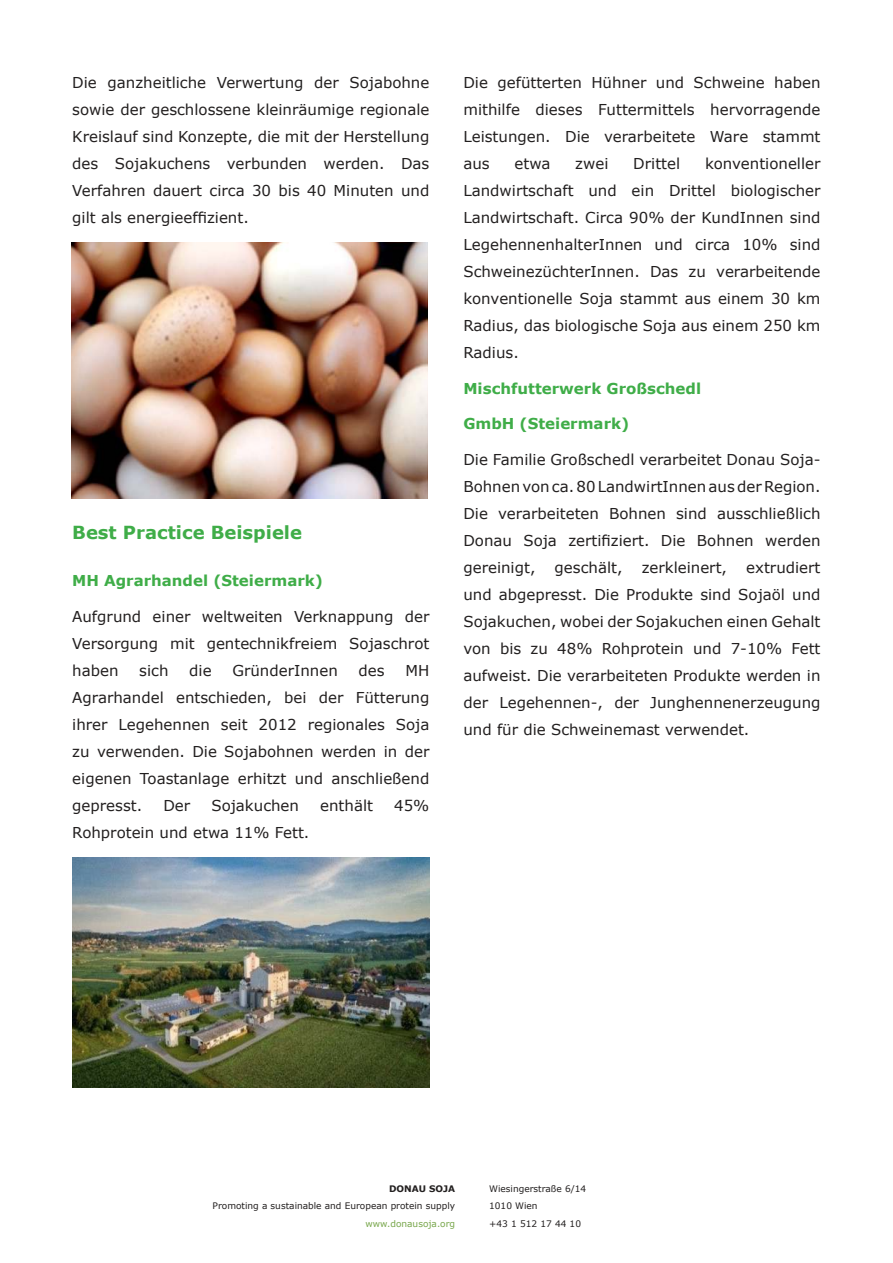
<style>
.page{position:relative;width:893px;height:1263px;background:#fff}
.page>*{position:absolute;margin:0;border:0;box-sizing:border-box;transform-origin:0 0}
.t1{font:700 18px "Verdana";color:#3fad48}
.t2{font:15px/27px "Verdana";color:#221f1f;text-align:justify}
.t3{font:700 15px "Verdana";color:#3fad48}
.t4{font:9px/17.5px "Verdana";color:#221f1f}
.t5{font:9px "Verdana";color:#77a64a}
.t6{font:700 9px "Verdana";color:#221f1f}
</style>
<div class="page">
<img style="left:72px;top:242px;width:356px;height:256px">
<img style="left:72px;top:857px;width:357px;height:231px">
<p class="t2" style="left:72px;top:70px;width:359px">Die ganzheitliche Verwertung der Sojabohne sowie der geschlossene kleinräumige regionale Kreislauf sind Konzepte, die mit der Herstellung des Sojakuchens verbunden werden. Das Verfahren dauert circa 30 bis 40 Minuten und gilt als energieeffizient.</p>
<p class="t1" style="left:72px;top:525px;width:231px">Best Practice Beispiele</p>
<p class="t3" style="left:72px;top:575px;width:252px">MH Agrarhandel (Steiermark)</p>
<p class="t2" style="left:72px;top:604px;width:359px">Aufgrund einer weltweiten Verknappung der Versorgung mit gentechnikfreiem Sojaschrot haben</p>
<p class="t2" style="left:139px;top:658px;width:31px">sich</p>
<p class="t2" style="left:189px;top:658px;width:24px">die</p>
<p class="t2" style="left:232px;top:658px;width:107px">GründerInnen</p>
<p class="t2" style="left:359px;top:658px;width:28px">des</p>
<p class="t2" style="left:72px;top:658px;width:359px;text-indent:333px">MH Agrarhandel entschieden, bei der Fütterung ihrer Legehennen seit 2012 regionales Soja zu verwenden. Die Sojabohnen werden in der eigenen Toastanlage erhitzt und anschließend gepresst.</p>
<p class="t2" style="left:163px;top:793px;width:28px">Der</p>
<p class="t2" style="left:211px;top:793px;width:89px">Sojakuchen</p>
<p class="t2" style="left:320px;top:793px;width:54px">enthält</p>
<p class="t2" style="left:394px;top:793px;width:37px">45%</p>
<p class="t2" style="left:72px;top:820px;width:239px">Rohprotein und etwa 11% Fett.</p>
<p class="t2" style="left:463px;top:70px;width:359px">Die gefütterten Hühner und Schweine haben mithilfe dieses Futtermittels hervorragende Leistungen. Die verarbeitete Ware stammt aus</p>
<p class="t2" style="left:463px;top:151px;width:359px;text-indent:242px">konventioneller Landwirtschaft und ein Drittel biologischer Landwirtschaft. Circa 90% der KundInnen sind LegehennenhalterInnen und circa 10% sind SchweinezüchterInnen. Das zu verarbeitende konventionelle Soja stammt aus einem 30 km Radius, das biologische Soja aus einem 250 km Radius.</p>
<p class="t3" style="left:463px;top:382px;width:239px">Mischfutterwerk Großschedl</p>
<p class="t3" style="left:463px;top:418px;width:167px">GmbH (Steiermark)</p>
<p class="t2" style="left:463px;top:447px;width:359px">Die Familie Großschedl verarbeitet Donau Soja-Bohnen von ca. 80 LandwirtInnen aus der Region.<br>Die verarbeiteten Bohnen sind ausschließlich Donau Soja zertifiziert. Die Bohnen werden gereinigt,</p>
<p class="t2" style="left:514px;top:151px;width:37px">etwa</p>
<p class="t2" style="left:575px;top:151px;width:35px">zwei</p>
<p class="t2" style="left:633px;top:151px;width:48px">Drittel</p>
<p class="t2" style="left:463px;top:555px;width:359px;text-indent:283px">extrudiert und abgepresst. Die Produkte sind Sojaöl und Sojakuchen, wobei der Sojakuchen einen Gehalt von bis zu 48% Rohprotein und 7-10% Fett aufweist. Die verarbeiteten Produkte werden in der Legehennen-, der Junghennenerzeugung und für die Schweinemast verwendet.</p>
<p class="t2" style="left:555px;top:555px;width:69px">geschält,</p>
<p class="t2" style="left:642px;top:555px;width:87px">zerkleinert,</p>
<p class="t6" style="left:389px;top:1185px;width:68px">DONAU SOJA</p>
<p class="t4" style="left:213px;top:1198px;width:244px">Promoting a sustainable and European protein supply</p>
<p class="t5" style="left:365px;top:1220px;width:91px">www.donausoja.org</p>
<p class="t4" style="left:489px;top:1180px;width:99px">Wiesingerstraße 6/14<br>1010 Wien<br>+43 1 512 17 44 10</p>
</div>
